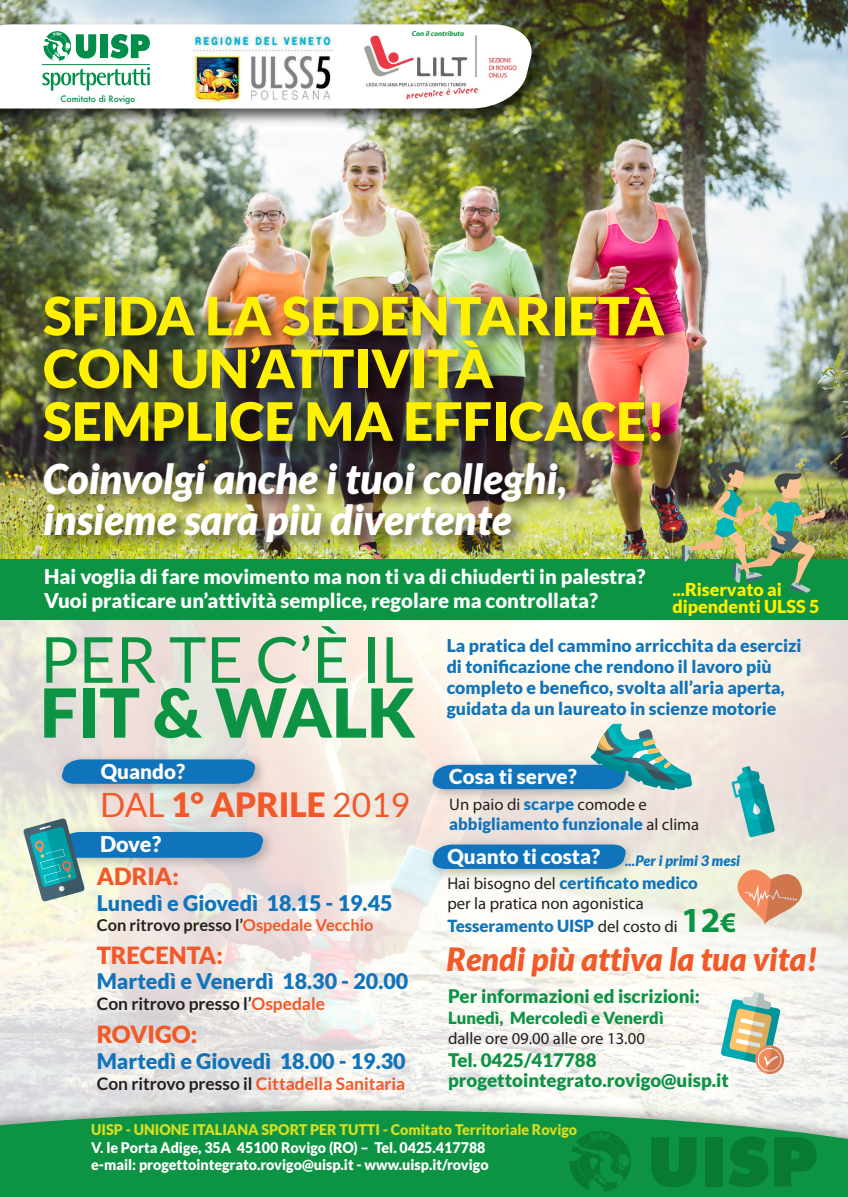
<style>
.page{position:relative;width:848px;height:1197px;background:#fff}
.page>*{position:absolute;margin:0;border:0;box-sizing:border-box;transform-origin:0 0}
.t1{font:900 67.5px "Lato";color:#0d9344}
.t2{font:63.4px "Lato";color:#0d9344}
.t3{font:900 52.9px/52.7px "Lato";color:#fff101}
.t4{font:italic 900 41px/41px "Lato";color:#fff}
.t5{font:900 33.5px "Lato";color:#f15929}
.t6{font:italic 900 32px "Lato";color:#f15929}
.t7{font:900 23.6px "Lato";color:#f15929}
.t8{font:900 21.7px "Lato";color:#fff}
.t9{font:900 21.5px "Lato";color:#1074bc}
.t10{font:900 20.5px "Lato";color:#fff}
.t11{font:900 20.3px/24.4px "Lato";color:#fff}
.t12{font:900 18.7px/20.6px "Lato";color:#0d9344}
.t13{font:900 17.8px/17px "Lato";color:#fff101}
.t14{font:900 17.7px/21.2px "Lato";color:#1074bc}
.t15{font:700 17.3px "Lato";color:#f15929}
.t16{font:700 17.3px "Lato";color:#231f20}
.t17{font:900 16.7px "Lato";color:#1074bc}
.t18{font:16.7px "Myriad Pro";color:#231f20}
.t19{font:900 16.7px "Lato";color:#0d9344}
.t20{font:700 16.4px "Lato";color:#231f20}
.t21{font:900 14.7px/17.6px "Lato";color:#fff}
.t22{font:900 14.7px "Lato";color:#d6df21}
.t23{font:italic 900 14.4px "Lato";color:#1074bc}
.t24{font:500 8.6px "Futura";color:#008f4a}
.t25{font:italic 700 7.3px "Myriad Pro";color:#0d9344}
.s1{font-weight:400}
.s2{color:#f15929}
.s3{color:#231f20}
.s4{font-family:"Lato";font-weight:900;color:#1074bc}
.s5{font-family:"Myriad Pro";font-weight:400;color:#231f20}
.s6{font-family:"Myriad Pro";font-weight:700;font-size:35.4px;color:#0d9344}
.s7{font-family:"Myriad Pro";font-weight:700;font-size:28.5px;color:#0d9344}
</style>
<div class="page">
<img style="left:0;top:620px;width:848px;height:472px">
<img style="left:50px;top:747px;width:223px;height:54px">
<svg style="left:61px;top:759px;width:195px;height:24px;background:#1b79bc"></svg>
<img style="left:264px;top:819px;width:17px;height:56px">
<img style="left:0;top:0;width:848px;height:560px">
<div style="left:0;top:560px;width:848px;height:60px;background:#0d9344"></div>
<img style="left:0;top:16px;width:553px;height:115px">
<svg style="left:0;top:24px;width:535px;height:84px"></svg>
<img style="left:35px;top:279px;width:653px;height:396px">
<svg style="left:0;top:1110px;width:848px;height:86px;background:#219952"></svg>
<svg style="left:651px;top:1136px;width:45px;height:50px;background:#097f37"></svg>
<div style="left:704px;top:1136px;width:18px;height:50px;background:#087a34"></div>
<svg style="left:728px;top:1136px;width:40px;height:50px;background:#098138"></svg>
<svg style="left:774px;top:1136px;width:42px;height:50px;background:#098038"></svg>
<svg style="left:563px;top:1132px;width:66px;height:60px;background:#0a873c"></svg>
<img style="left:188px;top:30px;width:147px;height:73px">
<svg style="left:41px;top:32px;width:109px;height:59px"></svg>
<img style="left:681px;top:456px;width:145px;height:137px">
<svg style="left:726px;top:868px;width:83px;height:57px;background:#e7bca0"></svg>
<svg style="left:720px;top:991px;width:65px;height:84px"></svg>
<svg style="left:23px;top:818px;width:241px;height:83px;background:#95b9c5"></svg>
<img style="left:420px;top:832px;width:223px;height:54px">
<svg style="left:431px;top:844px;width:196px;height:24px;background:#1e7abd"></svg>
<img style="left:420px;top:752px;width:223px;height:55px">
<svg style="left:431px;top:723px;width:260px;height:67px;background:#94bec9"></svg>
<svg style="left:731px;top:766px;width:44px;height:71px;background:#6fbebe"></svg>
<img style="left:359px;top:31px;width:160px;height:72px">
<p class="t24" style="left:61px;top:92px;width:76px">Comitato di Rovigo</p>
<p class="t25" style="left:412px;top:28px;width:54px">Con il contributo</p>
<h3 class="t3" style="left:43px;top:288px;width:624px">SFIDA LA SEDENTARIETÀ<br>CON UN’ATTIVITÀ<br>SEMPLICE MA EFFICACE!</h3>
<h3 class="t4" style="left:43px;top:458px;width:525px">Coinvolgi anche i tuoi colleghi, insieme sarà più divertente</h3>
<p class="t11" style="left:44px;top:563px;width:602px">Hai voglia di fare movimento ma non ti va di chiuderti in palestra?<br>Vuoi praticare un’attività semplice, regolare ma controllata?</p>
<p class="t13" style="left:672px;top:580px;width:149px">...Riservato ai dipendenti ULSS 5</p>
<h2 class="t2" style="left:40px;top:624px;width:375px">PER TE C’È IL</h2>
<h1 class="t1" style="left:40px;top:673px;width:377px">FIT &amp; WALK</h1>
<p class="t10" style="left:101px;top:759px;width:86px">Quando?</p>
<h3 class="t5" style="left:100px;top:785px;width:311px"><span class="s1">DAL</span> 1° APRILE <span class="s1">2019</span></h3>
<p class="t8" style="left:100px;top:831px;width:63px">Dove?</p>
<h3 class="t7" style="left:97px;top:862px;width:84px">ADRIA:</h3>
<p class="t9" style="left:97px;top:890px;width:297px">Lunedì e Giovedì 18.15 - 19.45</p>
<p class="t20" style="left:97px;top:915px;width:278px">Con ritrovo presso l’<span class="s2">Ospedale Vecchio</span></p>
<h3 class="t7" style="left:97px;top:940px;width:128px">TRECENTA:</h3>
<p class="t9" style="left:97px;top:968px;width:313px">Martedì e Venerdì 18.30 - 20.00</p>
<p class="t16" style="left:97px;top:993px;width:230px">Con ritrovo presso l’<span class="s2">Ospedale</span></p>
<h3 class="t7" style="left:97px;top:1020px;width:102px">ROVIGO:</h3>
<p class="t9" style="left:97px;top:1048px;width:310px">Martedì e Giovedì 18.00 - 19.30</p>
<p class="t15" style="left:97px;top:1073px;width:310px"><span class="s3">Con ritrovo presso il</span> Cittadella Sanitaria</p>
<p class="t14" style="left:446px;top:634px;width:356px">La pratica del cammino arricchita da esercizi di tonificazione che rendono il lavoro più completo e benefico, svolta all’aria aperta, guidata da un laureato in scienze motorie</p>
<p class="t10" style="left:449px;top:764px;width:129px">Cosa ti serve?</p>
<p class="t18" style="left:449px;top:793px;width:199px">Un paio di <span class="s4">scarpe</span> comode e</p>
<p class="t17" style="left:449px;top:813px;width:251px">abbigliamento funzionale <span class="s5">al clima</span></p>
<p class="t10" style="left:447px;top:844px;width:154px">Quanto ti costa?</p>
<p class="t17" style="left:447px;top:873px;width:252px"><span class="s5">Hai bisogno del</span> certificato medico</p>
<p class="t18" style="left:447px;top:893px;width:198px">per la pratica non agonistica</p>
<p class="t23" style="left:625px;top:851px;width:116px">...Per i primi 3 mesi</p>
<p class="t17" style="left:447px;top:915px;width:290px">Tesseramento UISP <span class="s5">del costo di</span> <span class="s6">12</span><span class="s7">€</span></p>
<h3 class="t6" style="left:446px;top:940px;width:373px">Rendi più attiva la tua vita!</h3>
<p class="t12" style="left:448px;top:985px;width:253px">Per informazioni ed iscrizioni:</p>
<p class="t19" style="left:448px;top:1007px;width:217px">Lunedì, Mercoledì e Venerdì</p>
<p class="t18" style="left:448px;top:1027px;width:198px">dalle ore 09.00 alle ore 13.00</p>
<p class="t12" style="left:448px;top:1048px;width:282px">Tel. 0425/417788 progettointegrato.rovigo@uisp.it</p>
<p class="t22" style="left:91px;top:1120px;width:487px">UISP - UNIONE ITALIANA SPORT PER TUTTI - Comitato Territoriale Rovigo</p>
<p class="t21" style="left:91px;top:1137px;width:399px">V. le Porta Adige, 35A 45100 Rovigo (RO) – Tel. 0425.417788 e-mail: progettointegrato.rovigo@uisp.it - www.uisp.it/rovigo</p>
</div>
